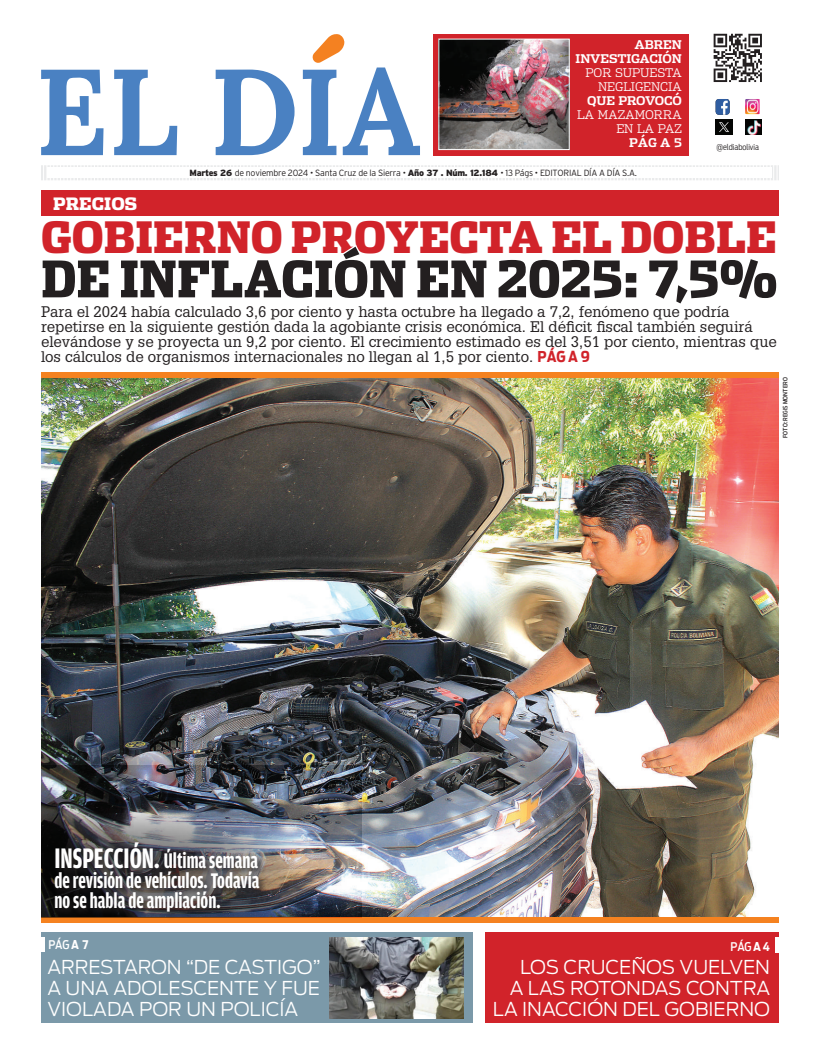
<style>
.page{position:relative;width:820px;height:1056px;background:#fff}
.page>*{position:absolute;margin:0;border:0;box-sizing:border-box;transform-origin:0 0}
.t1{font:900 50px "Dispatch Cond";color:#231f20}
.t2{font:900 43px "Dispatch Cond";color:#d1232a;scale:1.05 1}
.t3{font:700 22.5px/20px "Amplitude Comp";color:#fff;text-align:justify;scale:.95 1}
.t4{font:300 19px/21px "Antenna";color:#fff;text-align:right}
.t5{font:900 17px "Dispatch";color:#fff;scale:.95 1}
.t6{font:15px/15.1px "Glypha";color:#231f20}
.t7{font:300 12px/14px "Dispatch";letter-spacing:-.01em;color:#fff;text-align:right}
.t8{font:700 12px/14px "Dispatch";letter-spacing:-.01em;color:#fff;text-align:right}
.t9{font:500 12px "Antenna Cond";letter-spacing:-.02em;color:#fff}
.t10{font:300 9px "Interstate";letter-spacing:-.03em;color:#231f20}
.t11{font:300 8px "Antenna Cond";color:#231f20}
.t12{font:500 6px "Antenna Cond";letter-spacing:.015em;color:#231f20}
.s1{font-weight:900}
.s2{font-family:"Antenna Cond";font-weight:700;color:#d1232a}
.s3{font-size:30px}
.s4{font-weight:700}
</style>
<div class="page">
<div style="left:41px;top:190px;width:737px;height:26px;background:#d1232a"></div>
<img style="left:41px;top:377px;width:737px;height:540px">
<div style="left:41px;top:917px;width:737px;height:5px;background:#f58220"></div>
<div style="left:41px;top:372px;width:737px;height:5px;background:#f58220"></div>
<img style="left:41px;top:766px;width:321px;height:151px">
<div style="left:52px;top:840px;width:215px;height:80px;background:#231f20;opacity:.8"></div>
<div style="left:484px;top:932px;width:294px;height:91px;background:#d1232a"></div>
<div style="left:774px;top:937px;width:8px;height:15px;background:#fff"></div>
<div style="left:41px;top:932px;width:431px;height:91px;background:#7b99a9"></div>
<div style="left:37px;top:937px;width:8px;height:14px;background:#fff"></div>
<img style="left:329px;top:937px;width:134px;height:81px">
<svg style="left:41px;top:165px;width:736px;height:15px"></svg>
<div style="left:48px;top:168px;width:724px;height:10px;background:#fff"></div>
<svg style="left:713px;top:34px;width:48px;height:48px"></svg>
<div style="left:432px;top:34px;width:256px;height:121px;background:#d1232a"></div>
<img style="left:440px;top:41px;width:127px;height:107px">
<div style="left:438px;top:39px;width:131px;height:111px;border:1px solid #fff"></div>
<svg style="left:41px;top:70px;width:62px;height:85px"></svg>
<svg style="left:114px;top:70px;width:63px;height:85px"></svg>
<svg style="left:215px;top:70px;width:79px;height:85px"></svg>
<svg style="left:303px;top:34px;width:117px;height:121px"></svg>
<img style="left:745px;top:119px;width:16px;height:16px">
<img style="left:715px;top:120px;width:16px;height:15px">
<img style="left:745px;top:99px;width:14px;height:15px">
<img style="left:715px;top:99px;width:14px;height:16px">
<p class="t8" style="left:575px;top:36px;width:108px">ABREN<br>INVESTIGACIÓN</p>
<p class="t7" style="left:585px;top:65px;width:98px">POR SUPUESTA<br>NEGLIGENCIA</p>
<p class="t8" style="left:587px;top:93px;width:96px">QUE PROVOCÓ</p>
<p class="t7" style="left:577px;top:107px;width:106px">LA MAZAMORRA<br>EN LA PAZ</p>
<p class="t8" style="left:628px;top:135px;width:54px">pÁg A 5</p>
<p class="t10" style="left:189px;top:168px;width:449px"><span class="s1">Martes 26</span> de noviembre 2024 • Santa Cruz de la Sierra • <span class="s1">Año 37 . Núm. 12.184</span> • 13 Págs • EDITORIAL DÍA A DÍA S.A.</p>
<p class="t11" style="left:716px;top:143px;width:44px">@eldiabolivia</p>
<p class="t5" style="left:53px;top:191px;width:90px">PRECIOS</p>
<h2 class="t2" style="left:41px;top:209px;width:702px">GOBIERNO PROYECTA EL DOBLE</h2>
<h1 class="t1" style="left:41px;top:247px;width:737px">DE INFLACIÓN EN 2025: 7,5%</h1>
<p class="t6" style="left:41px;top:303px;width:737px">Para el 2024 había calculado 3,6 por ciento y hasta octubre ha llegado a 7,2, fenómeno que podría repetirse en la siguiente gestión dada la agobiante crisis económica. El déficit fiscal también seguirá elevándose y se proyecta un 9,2 por ciento. El crecimiento estimado es del 3,51 por ciento, mientras que los cálculos de organismos internacionales no llegan al 1,5 por ciento. <span class="s2">PÁG A 9</span></p>
<h3 class="t3" style="left:54px;top:851px;width:217px"><span class="s3">INSPECCIÓN.</span> Última semana de revisión de vehículos. Todavía no se habla de ampliación.</h3>
<p class="t9" style="left:48px;top:937px;width:41px">PÁG <span class="s4">A 7</span></p>
<p class="t4" style="left:47px;top:956px;width:275px;text-align:justify">ARRESTARON “DE CASTIGO” A UNA ADOLESCENTE Y FUE VIOLADA POR UN POLICÍA</p>
<p class="t12" style="left:781px;top:438px;width:61px;rotate:-90deg">FOTO: Regis Montero</p>
<p class="t9" style="left:730px;top:939px;width:41px">PÁG <span class="s4">A 4</span></p>
<p class="t4" style="left:492px;top:956px;width:278px">LOS CRUCEÑOS VUELVEN<br>A LAS ROTONDAS CONTRA<br>LA INACCIÓN DEL GOBIERNO</p>
</div>
